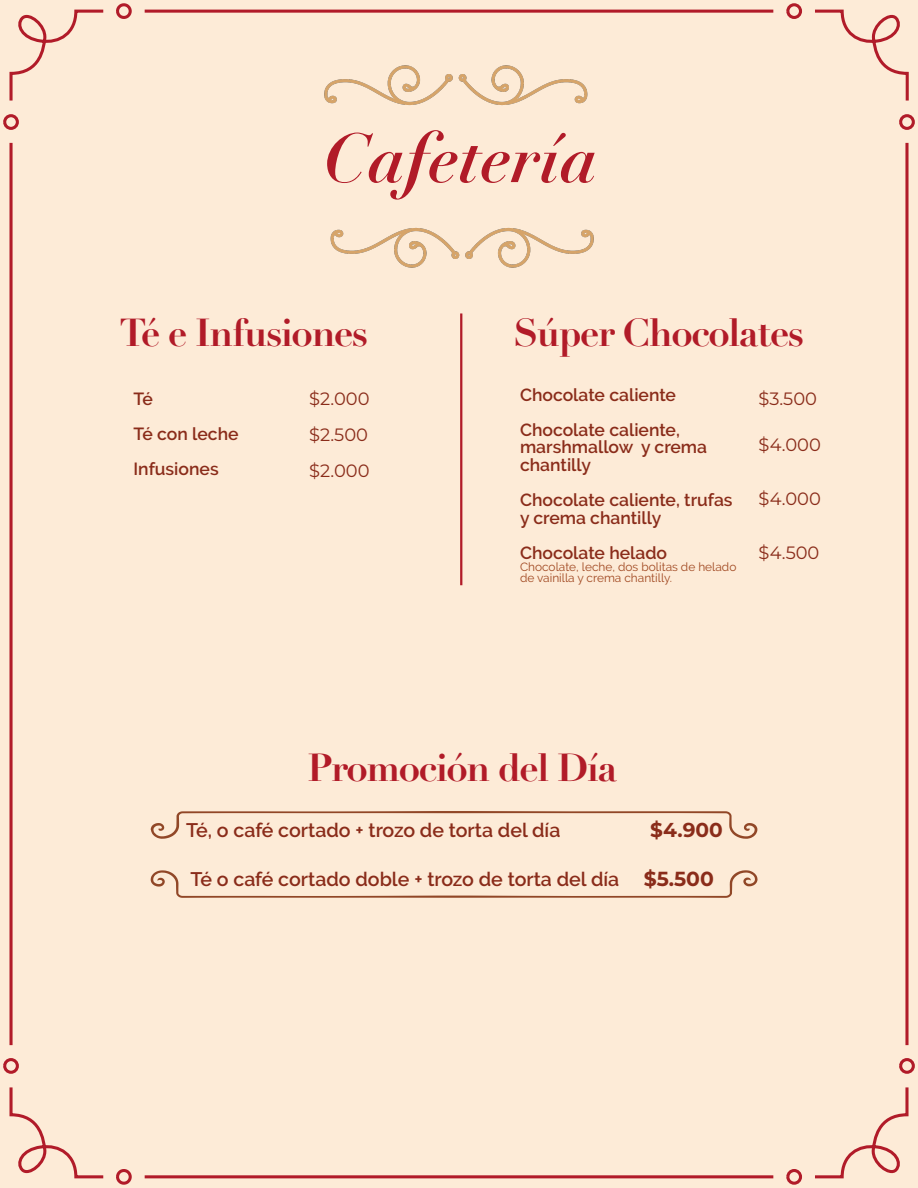
<style>
.page{position:relative;width:918px;height:1188px;background:#fff}
.page>*{position:absolute;margin:0;border:0;box-sizing:border-box;transform-origin:0 0}
.t1{font:italic 700 68.4px "Didot LT Pro";color:#b11b28}
.t2{font:700 38.4px "Didot LT Pro";letter-spacing:-.04em;color:#b11b28}
.t3{font:700 20.1px "Montserrat";color:#8a2c1a}
.t4{font:600 19.5px "Raleway";color:#8a2c1a}
.t5{font:17.85px/36px "Montserrat";color:#8a2c1a;text-align:justify}
.t6{font:600 17.55px/35.1px "Raleway";color:#8a2c1a}
.t7{font:11.85px/11.9px "Raleway";color:#a14922}
.s1{font-family:"Montserrat";font-weight:700;font-size:20.4px}
</style>
<div class="page">
<div style="left:2px;top:0;width:914px;height:1188px;background:#fdebd7"></div>
<hr style="left:460px;top:313px;width:2px;height:272px;background:#b11b28">
<svg style="left:151px;top:811px;width:607px;height:87px;background:#f7e2cd"></svg>
<div style="left:308px;top:16px;width:302px;height:116px;background:#fdebd7"></div>
<div style="left:308px;top:201px;width:302px;height:116px;background:#fdebd7"></div>
<h1 class="t1" style="left:324px;top:115px;width:276px">Cafetería</h1>
<h2 class="t2" style="left:120px;top:309px;width:250px">Té e Infusiones</h2>
<h2 class="t2" style="left:513px;top:309px;width:292px">Súper Chocolates</h2>
<p class="t6" style="left:134px;top:381px;width:107px">Té<br>Té con leche<br>Infusiones</p>
<p class="t5" style="left:309px;top:380px;width:62px">$2.000 $2.500 $2.000</p>
<p class="t6" style="left:520px;top:377px;width:161px">Chocolate caliente<br>Chocolate caliente,</p>
<p class="t5" style="left:759px;top:380px;width:60px">$3.500</p>
<p class="t5" style="left:759px;top:426px;width:64px">$4.000</p>
<p class="t5" style="left:759px;top:480px;width:64px">$4.000</p>
<p class="t5" style="left:759px;top:534px;width:62px">$4.500</p>
<p class="t6" style="left:520px;top:439px;width:189px;line-height:17.5px">marshmallow y crema chantilly</p>
<p class="t6" style="left:520px;top:491px;width:214px;line-height:17.5px">Chocolate caliente, trufas y crema chantilly</p>
<p class="t6" style="left:520px;top:535px;width:149px">Chocolate helado</p>
<p class="t7" style="left:520px;top:560px;width:218px">Chocolate, leche, dos bolitas de helado de vainilla y crema chantilly.</p>
<h2 class="t2" style="left:307px;top:743px;width:311px">Promoción del Día</h2>
<p class="t4" style="left:186px;top:819px;width:376px">Té, o café cortado + trozo de torta del día</p>
<p class="t3" style="left:650px;top:816px;width:74px">$4.900</p>
<p class="t4" style="left:191px;top:867px;width:525px">Té o café cortado doble + trozo de torta del día <span class="s1">$5.500</span></p>
</div>
